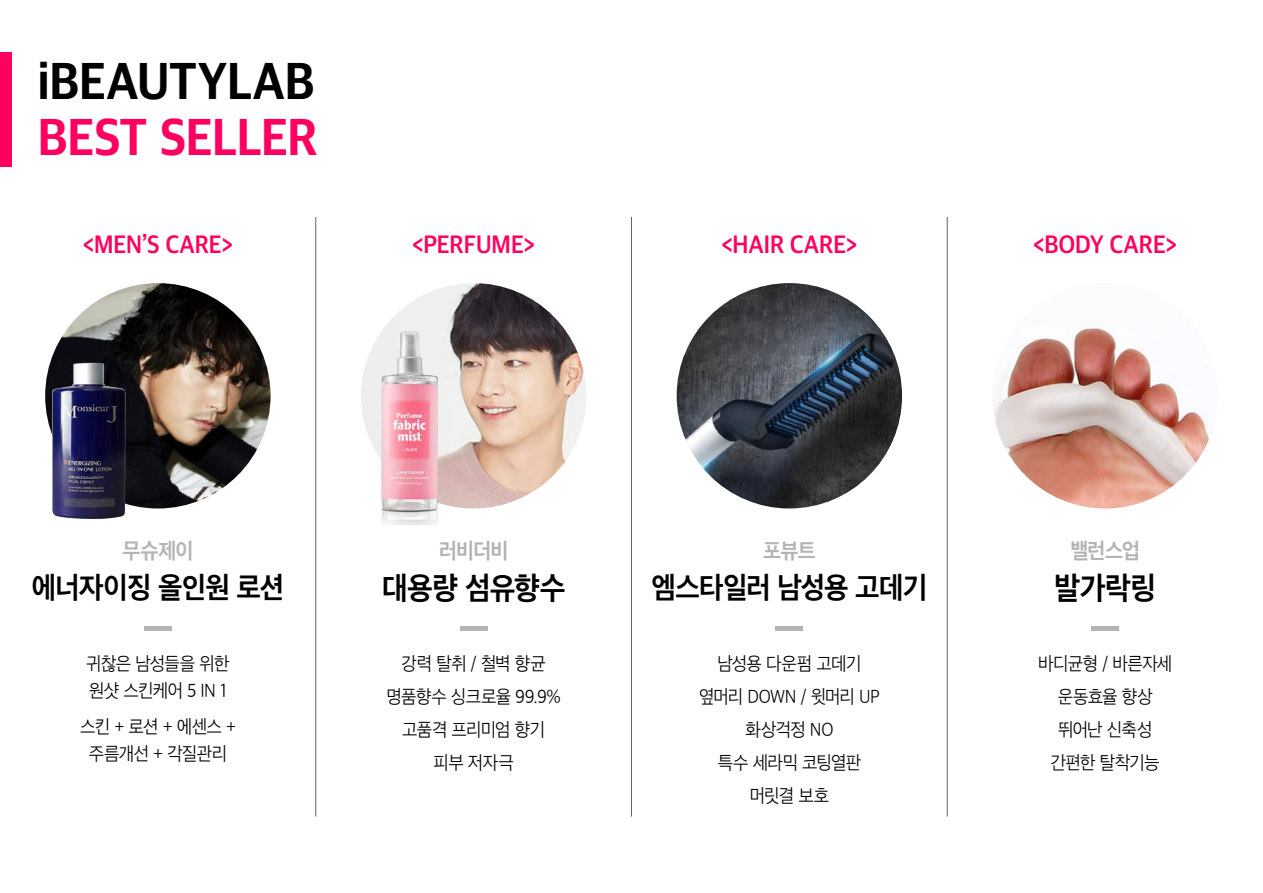
<style>
.page{position:relative;width:1263px;height:893px;background:#fff}
.page>*{position:absolute;margin:0;border:0;box-sizing:border-box;transform-origin:0 0}
.t1{font:49.5px "SD Gothic Neoa h Ex Bd";letter-spacing:-.01em;color:#000;scale:.93 1}
.t2{font:49.5px "SD Gothic Neoa h Ex Bd";letter-spacing:-.02em;color:#ff0060;scale:.93 1}
.t3{font:30px "SD Gothic Neoa g Bd";letter-spacing:-.015em;color:#000;scale:.93 1}
.t4{font:28.5px "SD Gothic Neoa g Bd";letter-spacing:-.025em;color:#000;scale:.93 1}
.t5{font:24px "SD Gothic Neoa g Bd";letter-spacing:-.025em;color:#ff0060;scale:.93 1}
.t6{font:21px "SD Gothic Neoa g Bd";letter-spacing:-.04em;color:#b3b3b3;scale:.93 1}
.t7{font:18px/33px "SD Gothic Neoa c Lt";letter-spacing:-.04em;color:#000;text-align:center;scale:.93 1}
</style>
<div class="page">
<div style="left:992px;top:283px;width:226px;height:225px;background:#fbfbfd;border-radius:50%"></div>
<img style="left:45px;top:283px;width:226px;height:225px;border-radius:113px">
<hr style="left:144px;top:626px;width:28px;height:4px;background:#b3b3b3">
<img style="left:361px;top:283px;width:225px;height:225px;border-radius:113px">
<hr style="left:460px;top:626px;width:27px;height:4px;background:#b3b3b3">
<div style="left:0;top:52px;width:11px;height:114px;background:#ff0060"></div>
<img style="left:677px;top:283px;width:225px;height:225px;border-radius:113px">
<hr style="left:775px;top:626px;width:28px;height:4px;background:#b3b3b3">
<img style="left:994px;top:328px;width:215px;height:180px">
<hr style="left:1091px;top:626px;width:28px;height:4px;background:#b3b3b3">
<hr style="left:315px;top:217px;width:1px;height:599px;background:#646464">
<hr style="left:631px;top:217px;width:1px;height:599px;background:#646464">
<hr style="left:947px;top:217px;width:1px;height:599px;background:#646464">
<img style="left:361px;top:321px;width:116px;height:204px">
<img style="left:45px;top:345px;width:107px;height:174px">
<h1 class="t1" style="left:38px;top:57px;width:299px">iBEAUTYLAB</h1>
<h1 class="t2" style="left:38px;top:113px;width:302px">BEST SELLER</h1>
<h3 class="t5" style="left:83px;top:233px;width:163px">&lt;MEN’S CARE&gt;</h3>
<h3 class="t5" style="left:412px;top:233px;width:134px">&lt;PERFUME&gt;</h3>
<h3 class="t5" style="left:721px;top:233px;width:148px">&lt;HAIR CARE&gt;</h3>
<h3 class="t5" style="left:1033px;top:233px;width:156px">&lt;BODY CARE&gt;</h3>
<p class="t6" style="left:122px;top:540px;width:78px">무슈제이</p>
<p class="t6" style="left:439px;top:540px;width:76px">러비더비</p>
<p class="t6" style="left:763px;top:540px;width:58px">포뷰트</p>
<p class="t6" style="left:1070px;top:540px;width:77px">밸런스업</p>
<h3 class="t4" style="left:32px;top:573px;width:273px">에너자이징 올인원 로션</h3>
<h2 class="t3" style="left:382px;top:573px;width:199px">대용량 섬유향수</h2>
<h3 class="t4" style="left:652px;top:573px;width:298px">엠스타일러 남성용 고데기</h3>
<h2 class="t3" style="left:1054px;top:573px;width:111px">발가락링</h2>
<p class="t7" style="left:86px;top:650px;width:156px;line-height:27px;text-align:left">귀찮은 남성들을 위한 원샷 스킨케어 5 IN 1</p>
<p class="t7" style="left:80px;top:713px;width:169px;line-height:27px">스킨 + 로션 + 에센스 + 주름개선 + 각질관리</p>
<p class="t7" style="left:387px;top:647px;width:189px">강력 탈취 / 철벽 향균 명품향수 싱크로율 99.9% 고품격 프리미엄 향기 피부 저자극</p>
<p class="t7" style="left:699px;top:647px;width:196px">남성용 다운펌 고데기 옆머리 DOWN / 윗머리 UP 화상걱정 NO<br>특수 세라믹 코팅열판 머릿결 보호</p>
<p class="t7" style="left:1038px;top:647px;width:146px">바디균형 / 바른자세 운동효율 향상 뛰어난 신축성 간편한 탈착기능</p>
</div>
